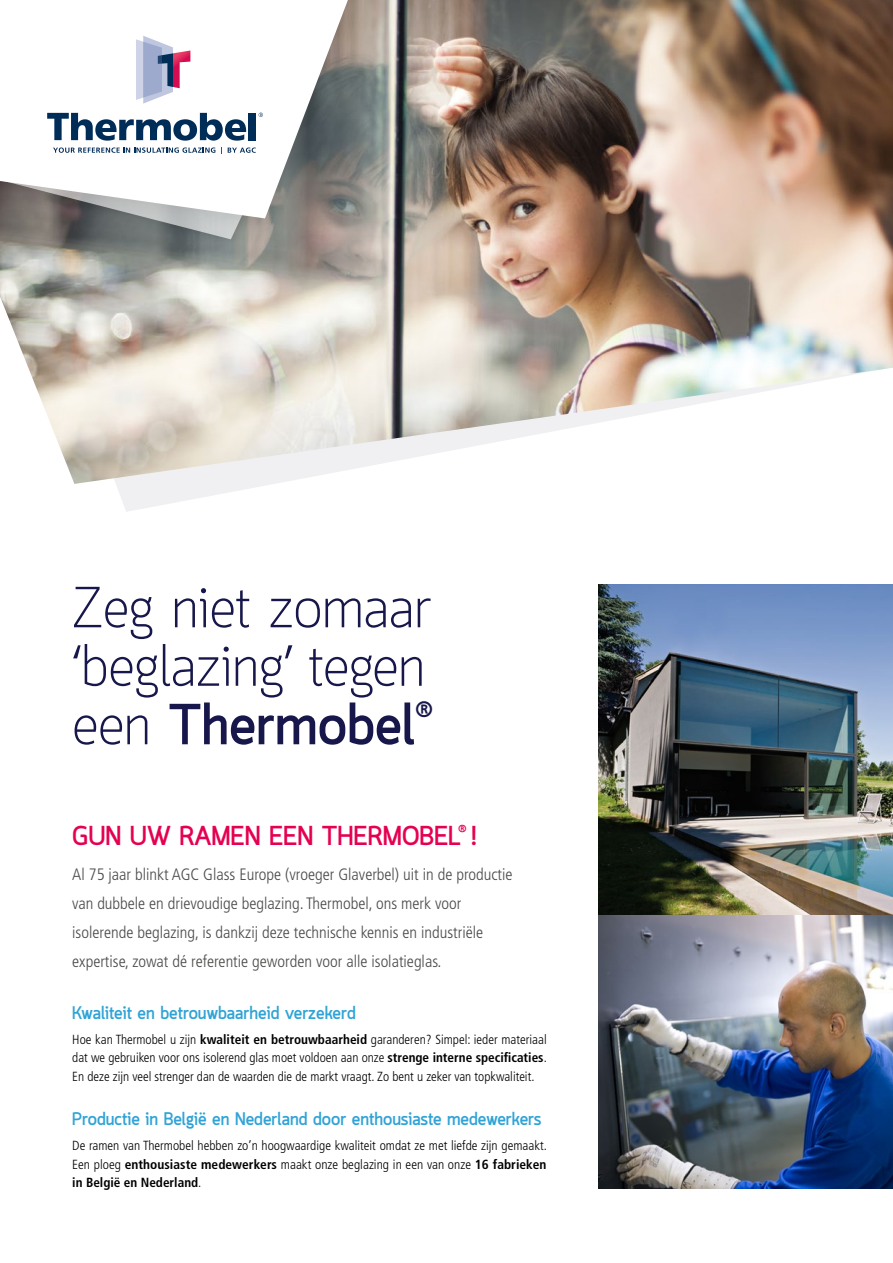
<style>
.page{position:relative;width:893px;height:1263px;background:#fff}
.page>*{position:absolute;margin:0;border:0;box-sizing:border-box;transform-origin:0 0}
.t1{font:300 57px/58.5px "Quark";color:#17174b}
.t2{font:700 27px "Quark";color:#e50051}
.t3{font:700 18px "Quark";color:#2fa3d6}
.t4{font:300 condensed 16.5px/29px "Frutiger LT Std";color:#4a4a49}
.t5{font:300 condensed 13.2px/18.8px "Frutiger LT Std";color:#000;text-align:justify}
.s1{font-weight:700}
</style>
<div class="page">
<img style="left:599px;top:734px;width:294px;height:454px">
<svg style="left:116px;top:484px;width:777px;height:250px"></svg>
<img style="left:0;top:0;width:893px;height:484px">
<svg style="left:0;top:0;width:381px;height:256px"></svg>
<svg style="left:47px;top:113px;width:199px;height:28px"></svg>
<div style="left:249px;top:113px;width:7px;height:27px;background:#002c58"></div>
<svg style="left:259px;top:113px;width:4px;height:4px"></svg>
<svg style="left:136px;top:36px;width:54px;height:68px"></svg>
<svg style="left:53px;top:147px;width:162px;height:6px"></svg>
<svg style="left:228px;top:147px;width:28px;height:6px"></svg>
<h1 class="t1" style="left:72px;top:583px;width:362px">Zeg niet zomaar ‘beglazing’ tegen een <span class="s1">Thermobel</span><sup>®</sup></h1>
<h2 class="t2" style="left:72px;top:819px;width:406px">GUN UW RAMEN EEN THERMOBEL<sup>®</sup> !</h2>
<p class="t4" style="left:72px;top:860px;width:442px">Al 75 jaar blinkt AGC Glass Europe (vroeger Glaverbel) uit in de productie van dubbele en drievoudige beglazing. Thermobel, ons merk voor isolerende beglazing, is dankzij deze technische kennis en industriële expertise, zowat dé referentie geworden voor alle isolatieglas.</p>
<h3 class="t3" style="left:72px;top:1002px;width:285px">Kwaliteit en betrouwbaarheid verzekerd</h3>
<p class="t5" style="left:72px;top:1030px;width:476px">Hoe kan Thermobel u zijn <span class="s1">kwaliteit en betrouwbaarheid</span> garanderen? Simpel: ieder materiaal dat we gebruiken voor ons isolerend glas moet voldoen aan onze <span class="s1">strenge interne specificaties</span>.<br>En deze zijn veel strenger dan de waarden die de markt vraagt. Zo bent u zeker van topkwaliteit.</p>
<h3 class="t3" style="left:72px;top:1108px;width:471px">Productie in België en Nederland door enthousiaste medewerkers</h3>
<p class="t5" style="left:72px;top:1136px;width:476px">De ramen van Thermobel hebben zo’n hoogwaardige kwaliteit omdat ze met liefde zijn gemaakt.<br>Een ploeg <span class="s1">enthousiaste medewerkers</span> maakt onze beglazing in een van onze <span class="s1">16 fabrieken in België en Nederland</span>.</p>
</div>
